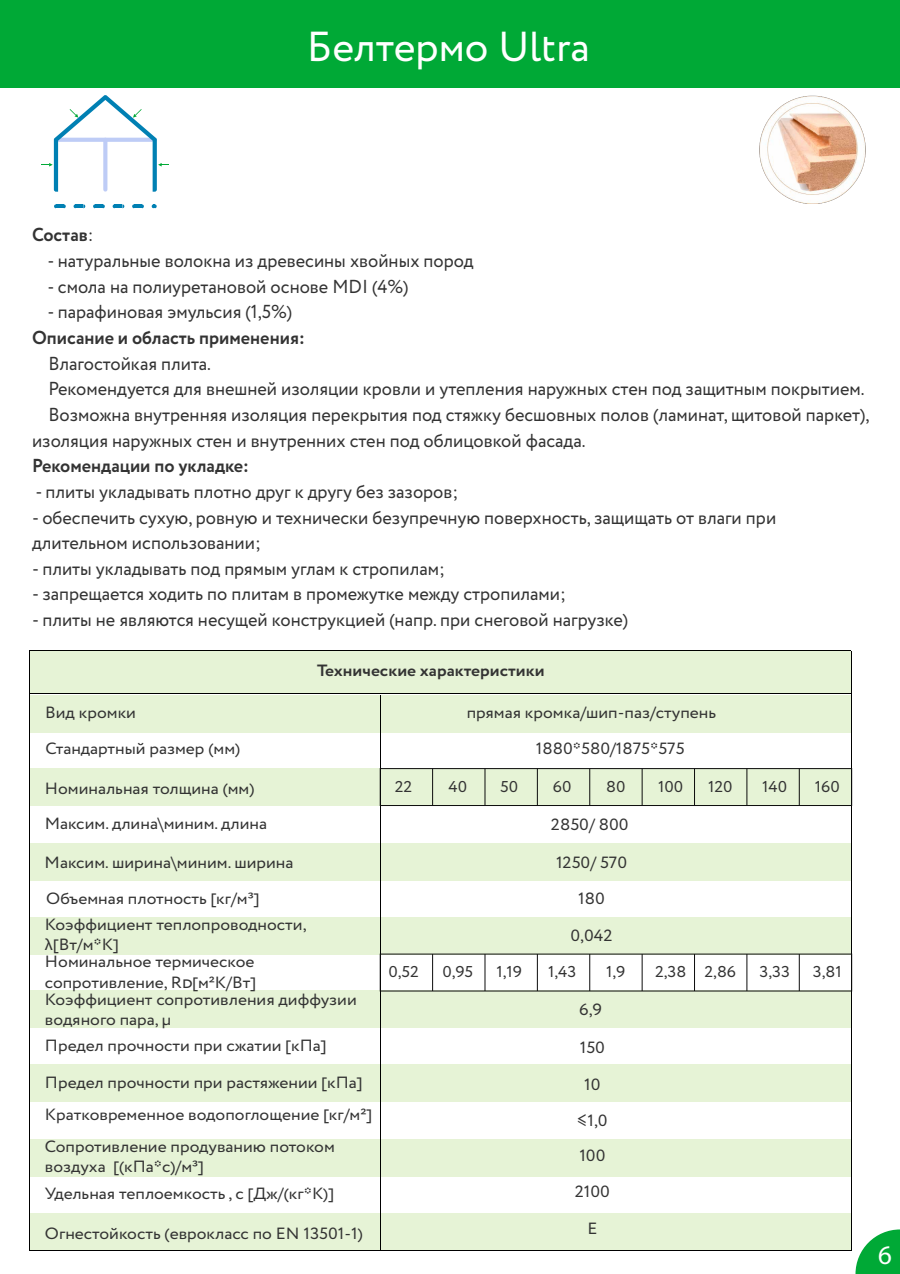
<style>
.page{position:relative;width:900px;height:1274px;background:#fff}
.page>*{position:absolute;margin:0;border:0;box-sizing:border-box;transform-origin:0 0}
.t1{font:41.88px "Circe";color:#fff}
.t2{font:26.88px "Myriad Pro";color:#fff}
.t3{font:18.75px/25.6px "Circe";color:#333}
.t4{font:700 18.75px "Circe";color:#333}
.t5{font:700 16.31px "Circe";color:#333;scale:1.06 1}
.t6{font:16.25px/20px "Circe";color:#333;scale:1.06 1}
.t7{font:15.69px "Circe";color:#333;scale:1.06 1}
.s1{font-weight:400}
.s2{font-family:"Myriad Pro"}
</style>
<div class="page">
<div style="left:0;top:0;width:900px;height:88px;background:#00a936"></div>
<div style="left:30px;top:695px;width:821px;height:37px;background:#e6f3d6"></div>
<div style="left:30px;top:768px;width:821px;height:37px;background:#e6f3d6"></div>
<div style="left:30px;top:843px;width:821px;height:37px;background:#e6f3d6"></div>
<div style="left:30px;top:917px;width:821px;height:37px;background:#e6f3d6"></div>
<div style="left:30px;top:990px;width:821px;height:37px;background:#e6f3d6"></div>
<div style="left:30px;top:1064px;width:821px;height:37px;background:#e6f3d6"></div>
<div style="left:30px;top:1138px;width:821px;height:37px;background:#e6f3d6"></div>
<div style="left:30px;top:1212px;width:821px;height:37px;background:#e6f3d6"></div>
<div style="left:30px;top:650px;width:821px;height:43px;background:#e6f3d6"></div>
<hr style="left:380px;top:695px;width:1px;height:555px;background:#000">
<hr style="left:851px;top:650px;width:1px;height:599px;background:#000">
<hr style="left:29px;top:650px;width:1px;height:599px;background:#000">
<hr style="left:29px;top:1249px;width:823px;height:1px;background:#000">
<hr style="left:29px;top:693px;width:822px;height:1px;background:#000">
<hr style="left:29px;top:650px;width:822px;height:1px;background:#000">
<div style="left:380px;top:768px;width:472px;height:37px;border:1px solid #0c0c0c"></div>
<hr style="left:799px;top:768px;width:1px;height:37px;background:#0c0c0c">
<hr style="left:747px;top:768px;width:1px;height:37px;background:#0c0c0c">
<hr style="left:694px;top:768px;width:1px;height:37px;background:#0c0c0c">
<hr style="left:642px;top:768px;width:1px;height:37px;background:#0c0c0c">
<hr style="left:589px;top:768px;width:1px;height:37px;background:#0c0c0c">
<hr style="left:537px;top:768px;width:1px;height:37px;background:#0c0c0c">
<hr style="left:485px;top:768px;width:1px;height:37px;background:#0c0c0c">
<hr style="left:432px;top:768px;width:1px;height:37px;background:#0c0c0c">
<hr style="left:799px;top:953px;width:1px;height:37px;background:#0c0c0c">
<hr style="left:747px;top:953px;width:1px;height:37px;background:#0c0c0c">
<hr style="left:694px;top:953px;width:1px;height:37px;background:#0c0c0c">
<hr style="left:642px;top:953px;width:1px;height:37px;background:#0c0c0c">
<hr style="left:589px;top:953px;width:1px;height:37px;background:#0c0c0c">
<hr style="left:537px;top:953px;width:1px;height:37px;background:#0c0c0c">
<hr style="left:485px;top:953px;width:1px;height:37px;background:#0c0c0c">
<hr style="left:432px;top:953px;width:1px;height:37px;background:#0c0c0c">
<svg style="left:856px;top:1229px;width:44px;height:44px"></svg>
<svg style="left:54px;top:204px;width:12px;height:4px"></svg>
<svg style="left:74px;top:204px;width:11px;height:4px"></svg>
<svg style="left:93px;top:204px;width:12px;height:4px"></svg>
<svg style="left:113px;top:204px;width:11px;height:4px"></svg>
<svg style="left:132px;top:204px;width:12px;height:4px"></svg>
<svg style="left:152px;top:204px;width:5px;height:4px"></svg>
<svg style="left:42px;top:95px;width:127px;height:97px"></svg>
<img style="left:759px;top:95px;width:107px;height:108px">
<h1 class="t1" style="left:307px;top:19px;width:284px">Белтермо Ultra</h1>
<p class="t4" style="left:32px;top:222px;width:63px">Состав<span class="s1">:</span></p>
<p class="t3" style="left:48px;top:248px;width:427px">- натуральные волокна из древесины хвойных пород</p>
<p class="t3" style="left:48px;top:274px;width:363px">- смола на полиуретановой основе MDI (4%)</p>
<p class="t3" style="left:48px;top:300px;width:246px">- парафиновая эмульсия (1,5%)</p>
<p class="t4" style="left:32px;top:325px;width:274px">Описание и область применения:</p>
<p class="t3" style="left:48px;top:351px;width:164px">Влагостойкая плита.</p>
<p class="t3" style="left:48px;top:376px;width:818px">Рекомендуется для внешней изоляции кровли и утепления наружных стен под защитным покрытием.</p>
<p class="t3" style="left:48px;top:402px;width:823px">Возможна внутренняя изоляция перекрытия под стяжку бесшовных полов (ламинат, щитовой паркет),</p>
<p class="t3" style="left:32px;top:428px;width:555px">изоляция наружных стен и внутренних стен под облицовкой фасада.</p>
<p class="t4" style="left:32px;top:453px;width:218px">Рекомендации по укладке:</p>
<p class="t3" style="left:35px;top:479px;width:425px">- плиты укладывать плотно друг к другу без зазоров;</p>
<p class="t3" style="left:32px;top:505px;width:746px">- обеспечить сухую, ровную и технически безупречную поверхность, защищать от влаги при длительном использовании;</p>
<p class="t3" style="left:32px;top:556px;width:414px">- плиты укладывать под прямым углам к стропилам;</p>
<p class="t3" style="left:32px;top:581px;width:535px">- запрещается ходить по плитам в промежутке между стропилами;</p>
<p class="t3" style="left:32px;top:607px;width:598px">- плиты не являются несущей конструкцией (напр. при снеговой нагрузке)</p>
<p class="t5" style="left:317px;top:659px;width:216px">Технические характеристики</p>
<p class="t6" style="left:45px;top:703px;width:87px">Вид кромки</p>
<p class="t6" style="left:467px;top:703px;width:237px">прямая кромка/шип-паз/ступень</p>
<p class="t6" style="left:536px;top:739px;width:142px">1880*580/1875*575</p>
<p class="t6" style="left:45px;top:739px;width:185px">Стандартный размер (мм)</p>
<p class="t6" style="left:45px;top:778px;width:199px">Номинальная толщина (мм)</p>
<p class="t6" style="left:45px;top:814px;width:211px">Максим. длина\миним. длина</p>
<p class="t6" style="left:45px;top:852px;width:236px">Максим. ширина\миним. ширина</p>
<p class="t7" style="left:395px;top:776px;width:18px">22</p>
<p class="t7" style="left:449px;top:776px;width:19px">40</p>
<p class="t7" style="left:500px;top:776px;width:18px">50</p>
<p class="t7" style="left:553px;top:776px;width:19px">60</p>
<p class="t7" style="left:606px;top:776px;width:20px">80</p>
<p class="t7" style="left:658px;top:776px;width:25px">100</p>
<p class="t7" style="left:708px;top:776px;width:25px">120</p>
<p class="t7" style="left:762px;top:776px;width:25px">140</p>
<p class="t7" style="left:815px;top:776px;width:25px">160</p>
<p class="t6" style="left:551px;top:814px;width:75px">2850/ 800</p>
<p class="t6" style="left:556px;top:852px;width:69px">1250/ 570</p>
<p class="t6" style="left:578px;top:888px;width:27px">180</p>
<p class="t6" style="left:571px;top:925px;width:41px">0,042</p>
<p class="t6" style="left:46px;top:888px;width:202px">Объемная плотность [кг/м³]</p>
<p class="t6" style="left:45px;top:915px;width:248px">Коэффициент теплопроводности, <span class="s2">λ</span>[Вт/м*К]</p>
<p class="t6" style="left:45px;top:952px;width:200px">Номинальное термическое сопротивление, RD[м²К/Вт]</p>
<p class="t6" style="left:45px;top:989px;width:296px">Коэффициент сопротивления диффузии водяного пара, µ</p>
<p class="t6" style="left:45px;top:1035px;width:267px">Предел прочности при сжатии [кПа]</p>
<p class="t6" style="left:45px;top:1073px;width:301px">Предел прочности при растяжении [кПа]</p>
<p class="t6" style="left:45px;top:1105px;width:310px">Кратковременное водопоглощение [кг/м²]</p>
<p class="t6" style="left:45px;top:1136px;width:275px">Сопротивление продуванию потоком воздуха [(кПа*с)/м³]</p>
<p class="t6" style="left:45px;top:1184px;width:274px">Удельная теплоемкость , с [Дж/(кг*К)]</p>
<p class="t6" style="left:45px;top:1223px;width:301px">Огнестойкость (еврокласс по EN 13501-1)</p>
<p class="t7" style="left:388px;top:961px;width:30px">0,52</p>
<p class="t7" style="left:442px;top:961px;width:31px">0,95</p>
<p class="t7" style="left:496px;top:961px;width:26px">1,19</p>
<p class="t7" style="left:548px;top:961px;width:28px">1,43</p>
<p class="t7" style="left:606px;top:961px;width:20px">1,9</p>
<p class="t7" style="left:655px;top:961px;width:78px">2,38 2,86</p>
<p class="t7" style="left:760px;top:961px;width:30px">3,33</p>
<p class="t7" style="left:813px;top:961px;width:29px">3,81</p>
<p class="t6" style="left:579px;top:1000px;width:23px">6,9</p>
<p class="t6" style="left:580px;top:1038px;width:25px">150</p>
<p class="t6" style="left:584px;top:1074px;width:17px">10</p>
<p class="t6" style="left:577px;top:1103px;width:30px;line-height:34.3px">≤1,0<br>100</p>
<p class="t6" style="left:575px;top:1181px;width:35px">2100</p>
<p class="t6" style="left:587px;top:1218px;width:11px">Е</p>
<h2 class="t2" style="left:878px;top:1237px;width:15px">6</h2>
</div>
